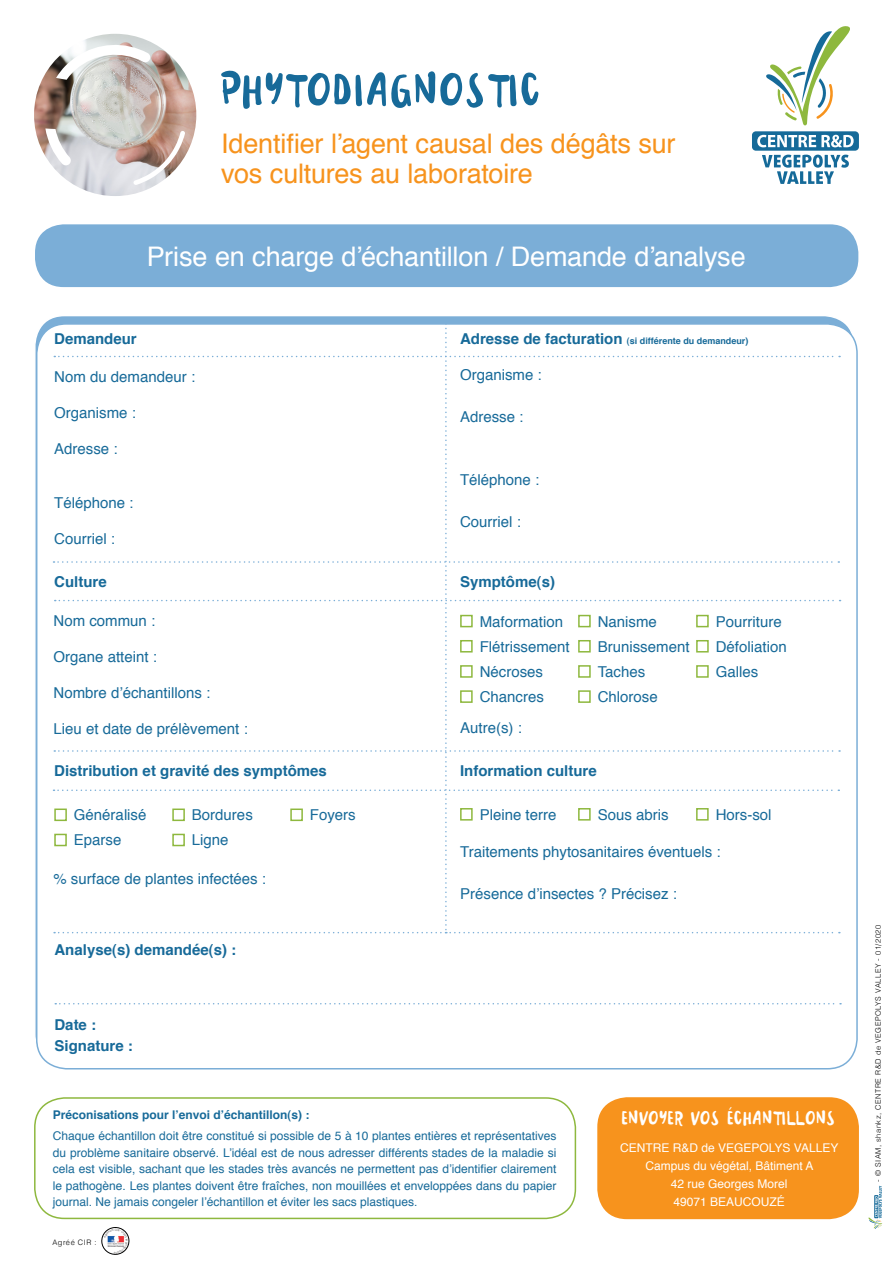
<style>
.page{position:relative;width:893px;height:1263px;background:#fff}
.page>*{position:absolute;margin:0;border:0;box-sizing:border-box;transform-origin:0 0}
.pti_titre_vert{font:72px "Pitter Script";color:#176a99}
.anglais{font:30px "Pitter Script";color:#fff}
.pti_titre_vert-2{font:27px/30px "Helvetica";letter-spacing:-.01em;color:#f7931d}
.pti_titre_vert-3{font:27px "Helvetica";letter-spacing:-.005em;color:#fff}
.anglais-2{font:15px "Helvetica";color:#176a99}
.anglais-3{font:700 15px "Helvetica";color:#176a99}
.anglais-4{font:12px/16.5px "Helvetica";color:#176a99;text-align:justify}
.anglais-5{font:12px "Helvetica";color:#fff}
.anglais-6{font:700 12px "Helvetica";color:#176a99}
.anglais-7{font:700 9px "Helvetica";color:#176a99}
.t1{font:300 7.5px "Helvetica";letter-spacing:.07em;color:#000}
.s1{font-size:15px}
</style>
<div class="page">
<svg style="left:766px;top:26px;width:84px;height:100px"></svg>
<svg style="left:762px;top:155px;width:87px;height:29px"></svg>
<div style="left:752px;top:131px;width:107px;height:20px;background:#156a99;border-radius:4px"></div>
<svg style="left:757px;top:135px;width:97px;height:12px"></svg>
<img style="left:34px;top:34px;width:162px;height:162px;border-radius:81px">
<svg style="left:133px;top:131px;width:52px;height:54px"></svg>
<svg style="left:45px;top:128px;width:26px;height:37px"></svg>
<svg style="left:56px;top:41px;width:95px;height:39px"></svg>
<div style="left:35px;top:224px;width:823px;height:63px;background:#7baed7;border-radius:28px"></div>
<svg style="left:55px;top:1003px;width:786px;height:1px"></svg>
<svg style="left:54px;top:318px;width:786px;height:615px"></svg>
<div style="left:597px;top:1097px;width:262px;height:122px;background:#f7931d;border-radius:30px"></div>
<div style="left:34px;top:1097px;width:542px;height:122px;border:2px solid #8eb83e;border-radius:30px"></div>
<svg style="left:868px;top:1186px;width:14px;height:43px"></svg>
<svg style="left:101px;top:1227px;width:28px;height:28px"></svg>
<p class="pti_titre_vert" style="left:221px;top:62px;width:323px">PHYTODIAGNOSTIC</p>
<p class="pti_titre_vert-2" style="left:221px;top:130px;width:456px">Identifier l’agent causal des dégâts sur vos cultures au laboratoire</p>
<p class="pti_titre_vert-3" style="left:147px;top:236px;width:600px">Prise en charge d’échantillon / Demande d’analyse</p>
<p class="anglais-3" style="left:54px;top:330px;width:84px">Demandeur</p>
<p class="anglais-7" style="left:460px;top:336px;width:290px"><span class="s1">Adresse de facturation</span> (si différente du demandeur)</p>
<p class="anglais-2" style="left:54px;top:365px;width:142px">Nom du demandeur :</p>
<p class="anglais-2" style="left:54px;top:401px;width:83px">Organisme :</p>
<p class="anglais-2" style="left:54px;top:437px;width:65px">Adresse :</p>
<p class="anglais-2" style="left:460px;top:363px;width:83px">Organisme :</p>
<p class="anglais-2" style="left:460px;top:405px;width:65px">Adresse :</p>
<p class="anglais-2" style="left:54px;top:491px;width:81px">Téléphone :</p>
<p class="anglais-2" style="left:54px;top:527px;width:62px">Courriel :</p>
<p class="anglais-2" style="left:460px;top:468px;width:81px">Téléphone :</p>
<p class="anglais-2" style="left:460px;top:510px;width:62px">Courriel :</p>
<p class="anglais-3" style="left:54px;top:572px;width:54px">Culture</p>
<p class="anglais-3" style="left:460px;top:572px;width:97px">Symptôme(s)</p>
<p class="anglais-2" style="left:54px;top:609px;width:103px">Nom commun :</p>
<p class="anglais-2" style="left:54px;top:645px;width:105px">Organe atteint :</p>
<p class="anglais-2" style="left:54px;top:681px;width:158px">Nombre d’échantillons :</p>
<p class="anglais-2" style="left:54px;top:717px;width:196px">Lieu et date de prélèvement :</p>
<p class="anglais-3" style="left:54px;top:762px;width:274px">Distribution et gravité des symptômes</p>
<p class="anglais-2" style="left:74px;top:803px;width:74px">Généralisé</p>
<p class="anglais-2" style="left:74px;top:829px;width:49px">Eparse</p>
<p class="anglais-2" style="left:480px;top:610px;width:85px">Maformation</p>
<p class="anglais-2" style="left:480px;top:635px;width:92px">Flétrissement</p>
<p class="anglais-2" style="left:598px;top:610px;width:61px">Nanisme</p>
<p class="anglais-2" style="left:598px;top:635px;width:93px">Brunissement</p>
<p class="anglais-2" style="left:716px;top:610px;width:67px">Pourriture</p>
<p class="anglais-2" style="left:716px;top:635px;width:72px">Défoliation</p>
<p class="anglais-2" style="left:480px;top:660px;width:65px">Nécroses</p>
<p class="anglais-2" style="left:598px;top:660px;width:49px">Taches</p>
<p class="anglais-2" style="left:716px;top:660px;width:44px">Galles</p>
<p class="anglais-2" style="left:480px;top:685px;width:66px">Chancres</p>
<p class="anglais-2" style="left:598px;top:685px;width:62px">Chlorose</p>
<p class="anglais-2" style="left:460px;top:716px;width:63px">Autre(s) :</p>
<p class="anglais-3" style="left:460px;top:762px;width:138px">Information culture</p>
<p class="anglais-2" style="left:480px;top:803px;width:78px">Pleine terre</p>
<p class="anglais-2" style="left:598px;top:803px;width:72px">Sous abris</p>
<p class="anglais-2" style="left:716px;top:803px;width:57px">Hors-sol</p>
<p class="anglais-2" style="left:460px;top:840px;width:262px">Traitements phytosanitaires éventuels :</p>
<p class="anglais-2" style="left:460px;top:882px;width:218px">Présence d’insectes ? Précisez :</p>
<p class="anglais-2" style="left:310px;top:803px;width:47px">Foyers</p>
<p class="anglais-2" style="left:192px;top:803px;width:62px">Bordures</p>
<p class="anglais-2" style="left:192px;top:829px;width:38px">Ligne</p>
<p class="anglais-2" style="left:53px;top:867px;width:214px">% surface de plantes infectées :</p>
<p class="anglais-3" style="left:54px;top:940px;width:183px">Analyse(s) demandée(s) :</p>
<p class="anglais-3" style="left:54px;top:1015px;width:43px">Date :</p>
<p class="anglais-3" style="left:54px;top:1036px;width:80px">Signature :</p>
<p class="anglais-6" style="left:53px;top:1107px;width:258px">Préconisations pour l’envoi d’échantillon(s) :</p>
<p class="anglais-4" style="left:53px;top:1128px;width:505px">Chaque échantillon doit être constitué si possible de 5 à 10 plantes entières et représentatives du problème sanitaire observé. L’idéal est de nous adresser différents stades de la maladie si cela est visible, sachant que les stades très avancés ne permettent pas d’identifier clairement le pathogène. Les plantes doivent être fraîches, non mouillées et enveloppées dans du papier journal. Ne jamais congeler l’échantillon et éviter les sacs plastiques.</p>
<p class="t1" style="left:52px;top:1236px;width:46px">Agréé CIR :</p>
<p class="anglais" style="left:622px;top:1107px;width:216px">ENVOYER VOS ÉCHANTILLONS</p>
<p class="anglais-5" style="left:620px;top:1138px;width:220px">CENTRE R&amp;D de VEGEPOLYS VALLEY</p>
<p class="anglais-5" style="left:645px;top:1156px;width:170px">Campus du végétal, Bâtiment A</p>
<p class="anglais-5" style="left:671px;top:1174px;width:118px">42 rue Georges Morel</p>
<p class="anglais-5" style="left:673px;top:1192px;width:113px">49071 BEAUCOUZÉ</p>
<p class="t1" style="left:872px;top:1182px;width:259px;rotate:-90deg">- © SIAM, shankz, CENTRE R&amp;D de VEGEPOLYS VALLEY - 01/2020</p>
</div>
